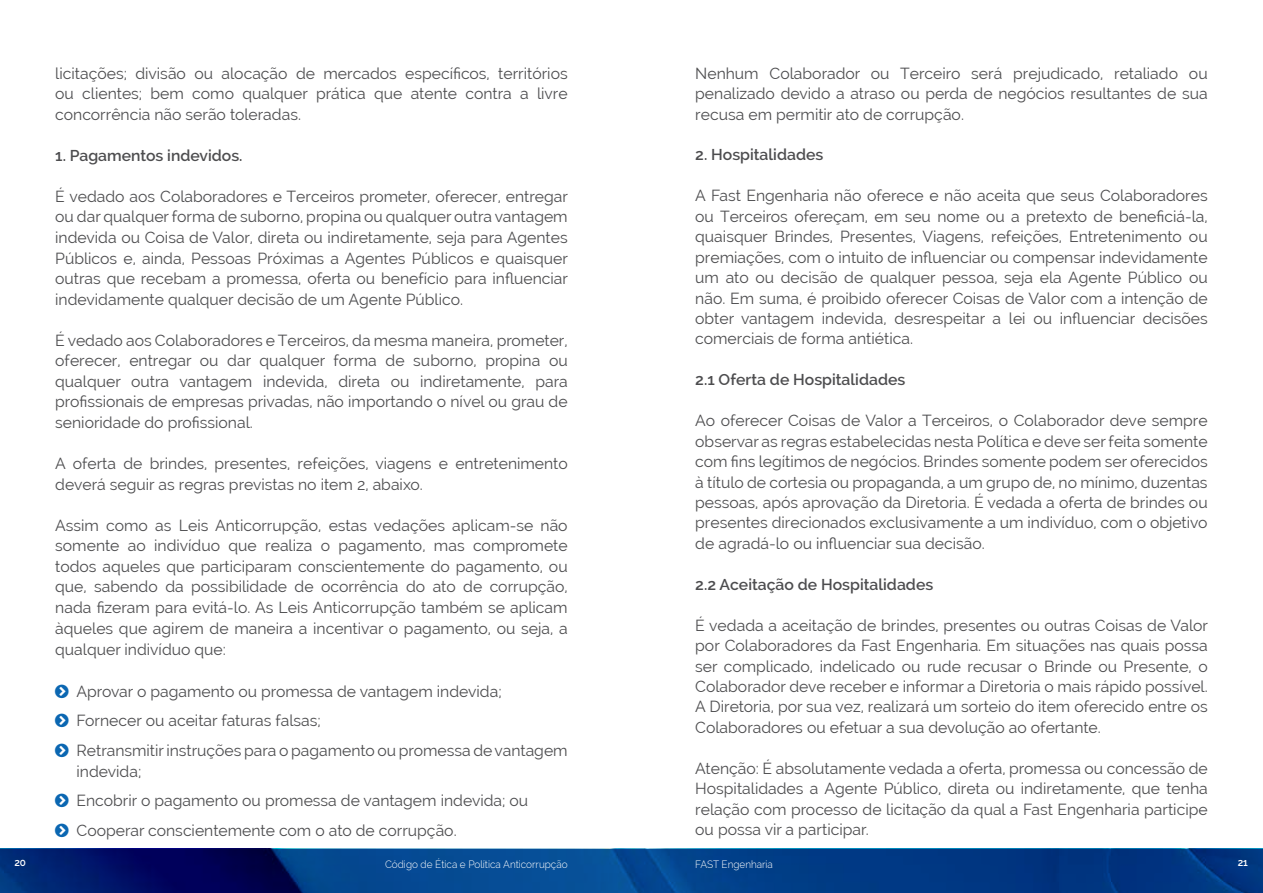
<style>
.page{position:relative;width:1263px;height:893px;background:#fff}
.page>*{position:absolute;margin:0;border:0;box-sizing:border-box;transform-origin:0 0}
.t1{font:15.75px/20.4px "Raleway";color:#4d4d4f;text-align:justify}
.t2{font:600 15.75px "Raleway";color:#4d4d4f}
.t3{font:300 10.5px "Raleway";color:#fff;scale:.95 1}
.t4{font:600 10.5px "Raleway";color:#fff;scale:.95 1}
</style>
<div class="page">
<svg style="left:0;top:849px;width:1263px;height:44px;background:#01347f"></svg>
<p class="t1" style="left:55px;top:63px;width:514px">licitações; divisão ou alocação de mercados específicos, territórios ou clientes; bem como qualquer prática que atente contra a livre concorrência não serão toleradas.</p>
<p class="t2" style="left:55px;top:146px;width:189px">1. Pagamentos indevidos.</p>
<p class="t1" style="left:55px;top:186px;width:514px">É vedado aos Colaboradores e Terceiros prometer, oferecer, entregar ou dar qualquer forma de suborno, propina ou qualquer outra vantagem indevida ou Coisa de Valor, direta ou indiretamente, seja para Agentes Públicos e, ainda, Pessoas Próximas a Agentes Públicos e quaisquer outras que recebam a promessa, oferta ou benefício para influenciar indevidamente qualquer decisão de um Agente Público.</p>
<p class="t1" style="left:55px;top:330px;width:514px">É vedado aos Colaboradores e Terceiros, da mesma maneira, prometer, oferecer, entregar ou dar qualquer forma de suborno, propina ou qualquer outra vantagem indevida, direta ou indiretamente, para profissionais de empresas privadas, não importando o nível ou grau de senioridade do profissional.</p>
<p class="t1" style="left:55px;top:453px;width:514px">A oferta de brindes, presentes, refeições, viagens e entretenimento deverá seguir as regras previstas no item 2, abaixo.</p>
<p class="t1" style="left:55px;top:515px;width:514px">Assim como as Leis Anticorrupção, estas vedações aplicam-se não somente ao indivíduo que realiza o pagamento, mas compromete todos aqueles que participaram conscientemente do pagamento, ou que, sabendo da possibilidade de ocorrência do ato de corrupção, nada fizeram para evitá-lo. As Leis Anticorrupção também se aplicam àqueles que agirem de maneira a incentivar o pagamento, ou seja, a qualquer indivíduo que:</p>
<p class="t1" style="left:77px;top:676px;width:493px;line-height:29.5px;text-align:left">Aprovar o pagamento ou promessa de vantagem indevida;<br>Fornecer ou aceitar faturas falsas;<br>Retransmitir instruções para o pagamento ou promessa de vantagem</p>
<p class="t1" style="left:77px;top:756px;width:453px;line-height:29.5px;text-align:left">indevida;<br>Encobrir o pagamento ou promessa de vantagem indevida; ou<br>Cooperar conscientemente com o ato de corrupção.</p>
<p class="t1" style="left:695px;top:63px;width:514px">Nenhum Colaborador ou Terceiro será prejudicado, retaliado ou penalizado devido a atraso ou perda de negócios resultantes de sua recusa em permitir ato de corrupção.</p>
<p class="t2" style="left:695px;top:146px;width:130px">2. Hospitalidades</p>
<p class="t1" style="left:695px;top:186px;width:514px">A Fast Engenharia não oferece e não aceita que seus Colaboradores ou Terceiros ofereçam, em seu nome ou a pretexto de beneficiá-la, quaisquer Brindes, Presentes, Viagens, refeições, Entretenimento ou premiações, com o intuito de influenciar ou compensar indevidamente um ato ou decisão de qualquer pessoa, seja ela Agente Público ou não. Em suma, é proibido oferecer Coisas de Valor com a intenção de obter vantagem indevida, desrespeitar a lei ou influenciar decisões comerciais de forma antiética.</p>
<p class="t2" style="left:695px;top:371px;width:212px">2.1 Oferta de Hospitalidades</p>
<p class="t1" style="left:695px;top:410px;width:514px">Ao oferecer Coisas de Valor a Terceiros, o Colaborador deve sempre observar as regras estabelecidas nesta Política e deve ser feita somente com fins legítimos de negócios. Brindes somente podem ser oferecidos à título de cortesia ou propaganda, a um grupo de, no mínimo, duzentas pessoas, após aprovação da Diretoria. É vedada a oferta de brindes ou presentes direcionados exclusivamente a um indivíduo, com o objetivo de agradá-lo ou influenciar sua decisão.</p>
<p class="t2" style="left:695px;top:575px;width:239px">2.2 Aceitação de Hospitalidades</p>
<p class="t1" style="left:695px;top:615px;width:514px">É vedada a aceitação de brindes, presentes ou outras Coisas de Valor por Colaboradores da Fast Engenharia. Em situações nas quais possa ser complicado, indelicado ou rude recusar o Brinde ou Presente, o Colaborador deve receber e informar a Diretoria o mais rápido possível.<br>A Diretoria, por sua vez, realizará um sorteio do item oferecido entre os Colaboradores ou efetuar a sua devolução ao ofertante.</p>
<p class="t1" style="left:695px;top:758px;width:514px">Atenção: É absolutamente vedada a oferta, promessa ou concessão de Hospitalidades a Agente Público, direta ou indiretamente, que tenha relação com processo de licitação da qual a Fast Engenharia participe ou possa vir a participar.</p>
<p class="t4" style="left:14px;top:857px;width:14px">20</p>
<p class="t3" style="left:385px;top:858px;width:194px">Código de Ética e Política Anticorrupção</p>
<p class="t3" style="left:695px;top:858px;width:83px">FAST Engenharia</p>
<p class="t4" style="left:1238px;top:857px;width:12px">21</p>
</div>
